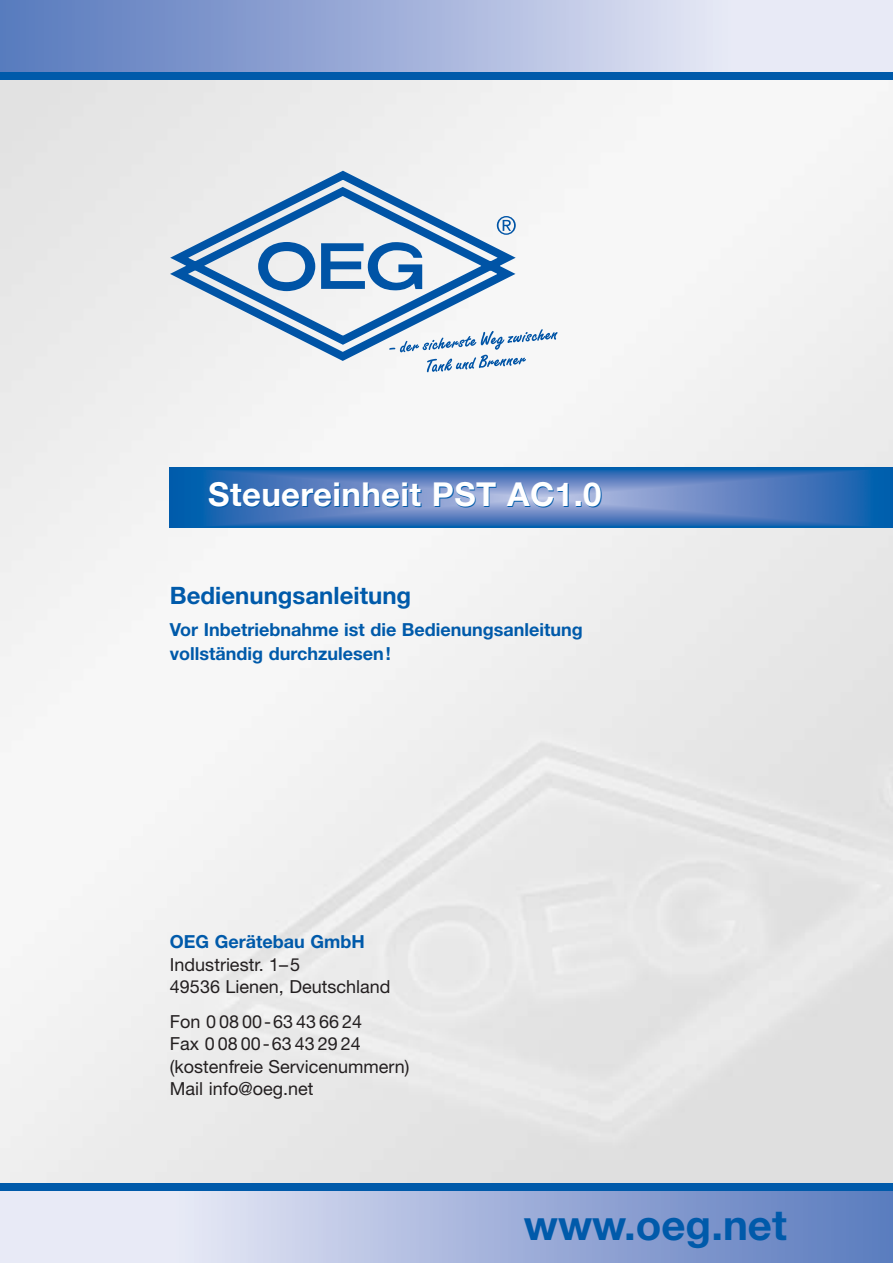
<style>
.page{position:relative;width:893px;height:1263px;background:#fff}
.page>*{position:absolute;margin:0;border:0;box-sizing:border-box;transform-origin:0 0}
.t1{font:700 42px "Helvetica Neue";color:#005aaa}
.t2{font:700 33px "Helvetica Neue";letter-spacing:.01em;color:#fff}
.t3{font:700 24px "Helvetica Neue";color:#005aaa}
.t4{font:18px/22.5px "Helvetica Neue";color:#231f20}
.t5{font:700 18px/24px "Helvetica Neue";color:#005aaa}
</style>
<div class="page">
<svg style="left:0;top:1191px;width:892px;height:72px;background:#acbade"></svg>
<div style="left:0;top:1182px;width:892px;height:9px;background:#005aaa"></div>
<svg style="left:0;top:0;width:892px;height:72px;background:#a9b8dd"></svg>
<div style="left:0;top:72px;width:892px;height:9px;background:#005aaa"></div>
<img style="left:0;top:81px;width:892px;height:1101px">
<svg style="left:170px;top:468px;width:722px;height:59px;background:#4b7bbd"></svg>
<svg style="left:170px;top:171px;width:354px;height:194px"></svg>
<svg style="left:497px;top:216px;width:18px;height:19px"></svg>
<svg style="left:389px;top:329px;width:168px;height:43px"></svg>
<h2 class="t2" style="left:208px;top:483px;width:395px">Steuereinheit PST AC1.0</h2>
<h3 class="t3" style="left:170px;top:587px;width:243px">Bedienungsanleitung</h3>
<p class="t5" style="left:170px;top:620px;width:414px">Vor Inbetriebnahme ist die Bedienungsanleitung vollständig durchzulesen!</p>
<p class="t5" style="left:170px;top:932px;width:196px">OEG Gerätebau GmbH</p>
<p class="t4" style="left:170px;top:955px;width:222px">Industriestr. 1–5<br>49536 Lienen, Deutschland</p>
<p class="t4" style="left:170px;top:1012px;width:241px">Fon 0 08 00-63 43 66 24<br>Fax 0 08 00-63 43 29 24 (kostenfreie Servicenummern)<br>Mail info@oeg.net</p>
<h1 class="t1" style="left:524px;top:1210px;width:264px">www.oeg.net</h1>
</div>
